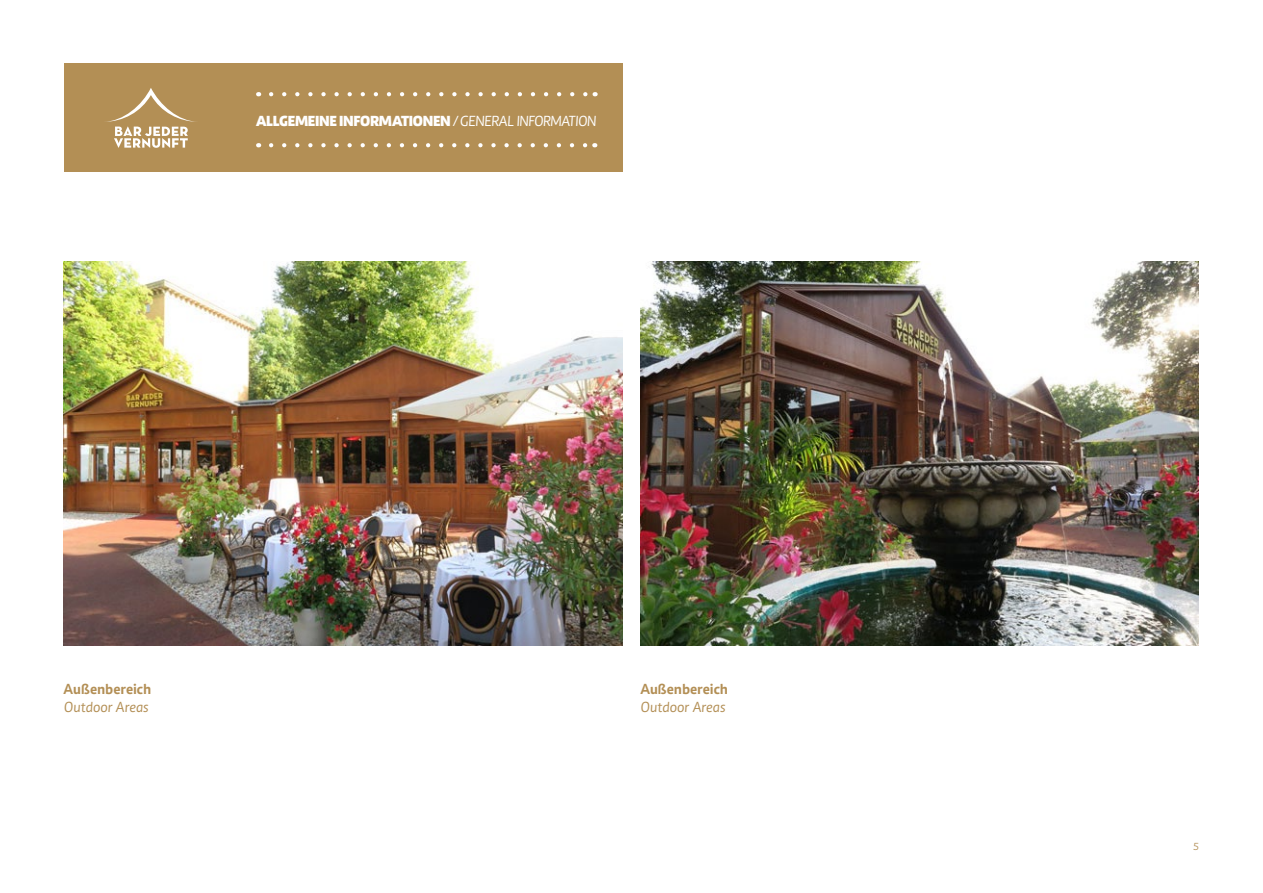
<style>
.page{position:relative;width:1263px;height:893px;background:#fff}
.page>*{position:absolute;margin:0;border:0;box-sizing:border-box;transform-origin:0 0}
.H1c{font:800 15px "Caput";letter-spacing:-.02em;color:#fff}
.t1{font:700 15px "Caput";letter-spacing:-.005em;color:#b38f55}
.t2{font:italic 15px "Caput";color:#b38f55}
.Pagina{font:10.5px "Caput";color:#b38f55}
.s1{font-weight:400;font-style:italic}
</style>
<div class="page">
<img style="left:640px;top:262px;width:558px;height:384px">
<img style="left:64px;top:262px;width:558px;height:384px">
<div style="left:64px;top:64px;width:558px;height:108px;background:#b38f55"></div>
<svg style="left:271px;top:92px;width:317px;height:4px"></svg>
<svg style="left:271px;top:143px;width:317px;height:4px"></svg>
<svg style="left:106px;top:88px;width:90px;height:60px"></svg>
<p class="H1c" style="left:256px;top:111px;width:342px">ALLGEMEINE INFORMATIONEN <span class="s1">/ GENERAL INFORMATION</span></p>
<p class="t1" style="left:64px;top:680px;width:89px">Außenbereich</p>
<p class="t2" style="left:64px;top:698px;width:86px">Outdoor Areas</p>
<p class="t1" style="left:640px;top:680px;width:89px">Außenbereich</p>
<p class="t2" style="left:641px;top:698px;width:86px">Outdoor Areas</p>
<p class="Pagina" style="left:1193px;top:841px;width:7px">5</p>
</div>
